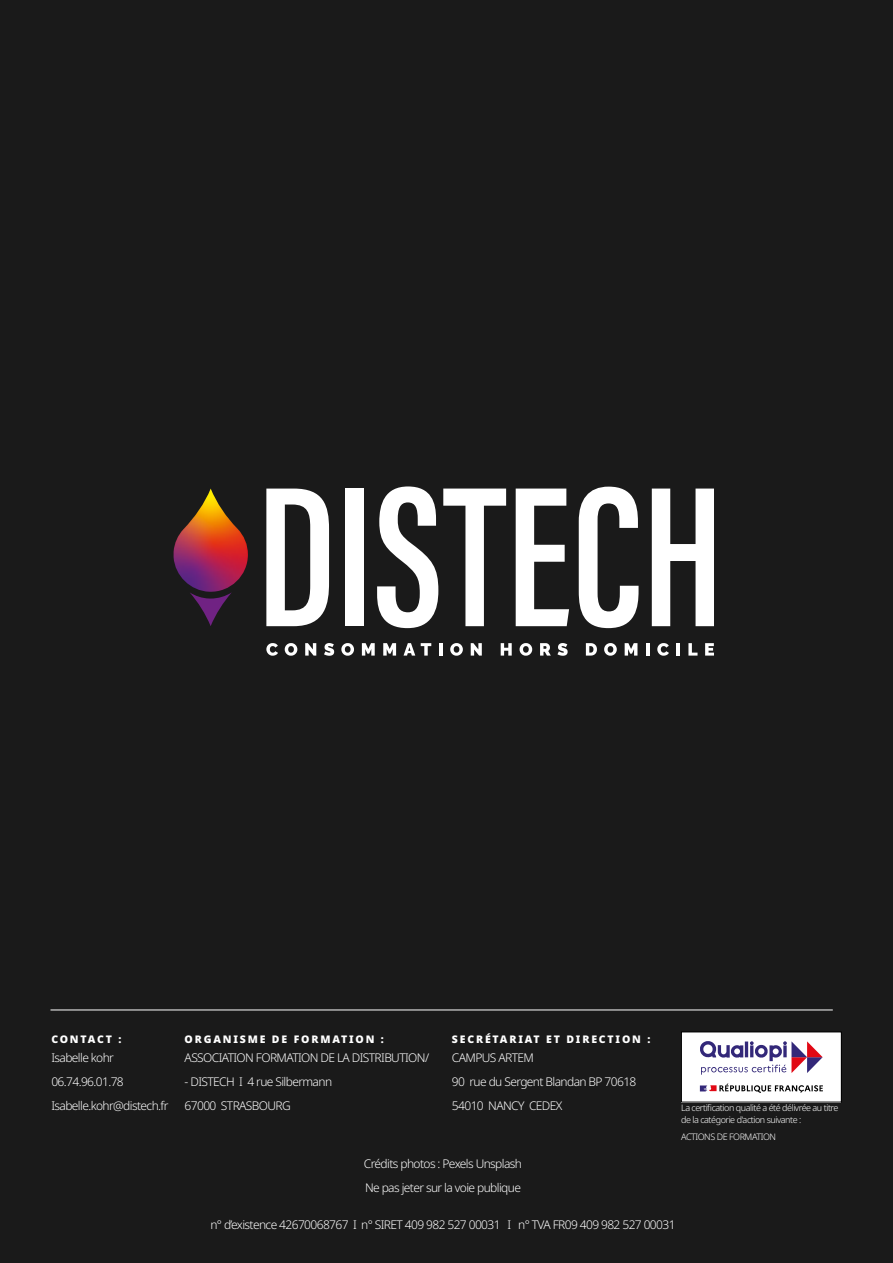
<style>
.page{position:relative;width:893px;height:1263px;background:#1a1a1a}
.page>*{position:absolute;margin:0;border:0;box-sizing:border-box;transform-origin:0 0}
.t1{font:300 12px/23.7px "Noto Sans";letter-spacing:-.05em;color:#fff}
.t2{font:900 10.5px "Noto Sans";letter-spacing:.175em;color:#fff}
.t3{font:300 9px/12px "Noto Sans";letter-spacing:-.05em;color:#fff}
</style>
<div class="page">
<hr style="left:50px;top:1010px;width:783px;height:1px;background:#fff">
<svg style="left:266px;top:489px;width:63px;height:137px"></svg>
<div style="left:346px;top:489px;width:18px;height:137px;background:#fff"></div>
<svg style="left:377px;top:486px;width:129px;height:142px"></svg>
<svg style="left:516px;top:489px;width:53px;height:137px"></svg>
<svg style="left:579px;top:487px;width:60px;height:141px"></svg>
<svg style="left:652px;top:489px;width:62px;height:137px"></svg>
<svg style="left:266px;top:643px;width:12px;height:13px"></svg>
<svg style="left:285px;top:643px;width:12px;height:13px"></svg>
<svg style="left:305px;top:643px;width:11px;height:13px"></svg>
<svg style="left:324px;top:643px;width:10px;height:13px"></svg>
<svg style="left:341px;top:643px;width:13px;height:13px"></svg>
<svg style="left:362px;top:643px;width:13px;height:13px"></svg>
<svg style="left:383px;top:643px;width:13px;height:13px"></svg>
<svg style="left:404px;top:643px;width:11px;height:13px"></svg>
<svg style="left:421px;top:643px;width:10px;height:13px"></svg>
<svg style="left:439px;top:643px;width:3px;height:13px"></svg>
<svg style="left:450px;top:643px;width:13px;height:13px"></svg>
<svg style="left:471px;top:643px;width:11px;height:13px"></svg>
<svg style="left:501px;top:643px;width:11px;height:13px"></svg>
<svg style="left:520px;top:643px;width:12px;height:13px"></svg>
<svg style="left:540px;top:643px;width:11px;height:13px"></svg>
<svg style="left:557px;top:643px;width:11px;height:13px"></svg>
<svg style="left:586px;top:643px;width:11px;height:13px"></svg>
<svg style="left:604px;top:643px;width:13px;height:13px"></svg>
<svg style="left:625px;top:643px;width:12px;height:13px"></svg>
<svg style="left:646px;top:643px;width:3px;height:13px"></svg>
<svg style="left:657px;top:643px;width:12px;height:13px"></svg>
<hr style="left:676px;top:643px;width:4px;height:13px;background:#fff">
<svg style="left:688px;top:643px;width:9px;height:13px"></svg>
<svg style="left:705px;top:643px;width:9px;height:13px"></svg>
<img style="left:174px;top:489px;width:74px;height:103px">
<svg style="left:190px;top:592px;width:42px;height:34px"></svg>
<div style="left:681px;top:1032px;width:160px;height:70px;background:#fff"></div>
<div style="left:681px;top:1032px;width:161px;height:70px;border:1px solid #000"></div>
<svg style="left:700px;top:1041px;width:123px;height:34px"></svg>
<svg style="left:700px;top:1084px;width:123px;height:9px"></svg>
<p class="t2" style="left:51px;top:1033px;width:72px">CONTACT :</p>
<p class="t1" style="left:51px;top:1046px;width:119px">Isabelle kohr<br>06.74.96.01.78<br>Isabelle.kohr@distech.fr</p>
<p class="t2" style="left:185px;top:1033px;width:201px">ORGANISME DE FORMATION :</p>
<p class="t1" style="left:185px;top:1046px;width:246px">ASSOCIATION FORMATION DE LA DISTRIBUTION/</p>
<p class="t1" style="left:185px;top:1070px;width:149px">- DISTECH I 4 rue Silbermann<br>67000 STRASBOURG</p>
<p class="t2" style="left:452px;top:1033px;width:200px">SECRÉTARIAT ET DIRECTION :</p>
<p class="t1" style="left:452px;top:1046px;width:186px">CAMPUS ARTEM<br>90 rue du Sergent Blandan BP 70618<br>54010 NANCY CEDEX</p>
<p class="t1" style="left:364px;top:1152px;width:160px">Crédits photos : Pexels Unsplash<br>Ne pas jeter sur la voie publique</p>
<p class="t3" style="left:681px;top:1102px;width:159px">La certification qualité a été délivrée au titre de la catégorie d'action suivante :</p>
<p class="t3" style="left:681px;top:1130px;width:96px">ACTIONS DE FORMATION</p>
<p class="t1" style="left:210px;top:1213px;width:467px">n° d’existence 42670068767 I n° SIRET 409 982 527 00031 I n° TVA FR09 409 982 527 00031</p>
</div>
